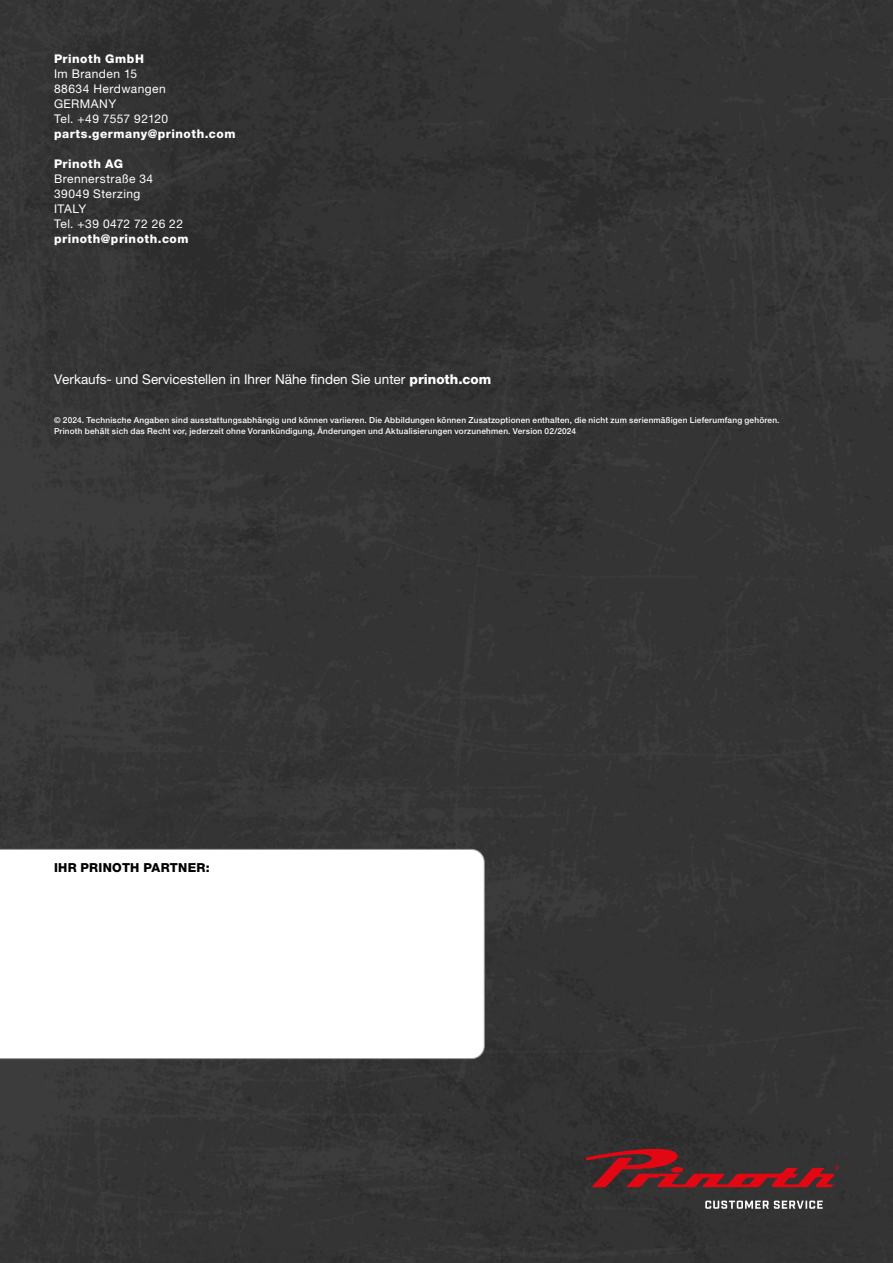
<style>
.page{position:relative;width:893px;height:1263px;background:#343434}
.page>*{position:absolute;margin:0;border:0;box-sizing:border-box;transform-origin:0 0}
.t1{font:13.5px "Helvetica Neue LT Pro";color:#fff}
.t2{font:800 12.45px "Helvetica Neue LT Pro";letter-spacing:.02em;color:#000}
.t3{font:12px/15px "Helvetica Neue LT Pro";letter-spacing:.04em;color:#fff}
.t4{font:800 12px "Helvetica Neue LT Pro";letter-spacing:.04em;color:#fff}
.t5{font:500 8.25px/10.5px "Helvetica Neue LT Pro";letter-spacing:.025em;color:#fff}
.s1{font-weight:800}
</style>
<div class="page">
<svg style="left:0;top:849px;width:484px;height:210px"></svg>
<svg style="left:585px;top:1149px;width:254px;height:38px;background:#6c2327"></svg>
<svg style="left:705px;top:1200px;width:118px;height:9px"></svg>
<h3 class="t4" style="left:54px;top:51px;width:91px">Prinoth GmbH</h3>
<h3 class="t3" style="left:54px;top:66px;width:116px">Im Branden 15<br>88634 Herdwangen<br>GERMANY<br>Tel. +49 7557 92120</h3>
<h3 class="t4" style="left:54px;top:126px;width:183px">parts.germany@prinoth.com</h3>
<h3 class="t4" style="left:54px;top:156px;width:71px">Prinoth AG</h3>
<h3 class="t3" style="left:54px;top:171px;width:131px">Brennerstraße 34<br>39049 Sterzing<br>ITALY<br>Tel. +39 0472 72 26 22</h3>
<h3 class="t4" style="left:54px;top:231px;width:136px">prinoth@prinoth.com</h3>
<h1 class="t1" style="left:54px;top:371px;width:439px">Verkaufs- und Servicestellen in Ihrer Nähe finden Sie unter <span class="s1">prinoth.com</span></h1>
<p class="t5" style="left:54px;top:415px;width:727px">© 2024. Technische Angaben sind ausstattungsabhängig und können variieren. Die Abbildungen können Zusatzoptionen enthalten, die nicht zum serienmäßigen Lieferumfang gehören.<br>Prinoth behält sich das Recht vor, jederzeit ohne Vorankündigung, Änderungen und Aktualisierungen vorzunehmen. Version 02/2024</p>
<h2 class="t2" style="left:54px;top:860px;width:157px">IHR PRINOTH PARTNER:</h2>
</div>
